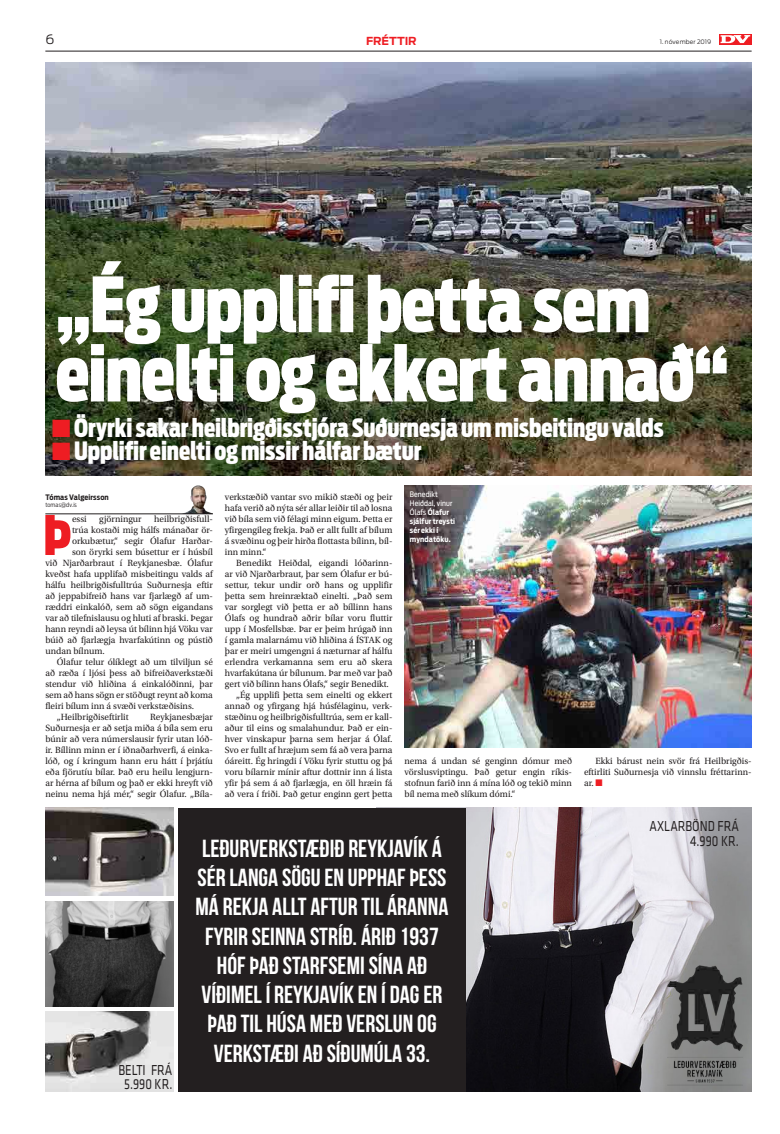
<style>
.page{position:relative;width:780px;height:1134px;background:#fff}
.page>*{position:absolute;margin:0;border:0;box-sizing:border-box;transform-origin:0 0}
.t1{font:900 75.3px/69.3px "Antenna Extra Cond";letter-spacing:-.015em;color:#fff}
.t2{font:900 54px "Antenna Extra Cond";color:#ee1d23}
.t3{font:700 43.2px/47.7px "Bebas Neue";color:#231f20}
.t4{font:900 25px "Antenna Extra Cond";letter-spacing:-.005em;color:#fff}
.t5{font:700 24.7px/29.3px "Bebas Neue";color:#fff;text-align:center}
.t6{font:15px/14.4px "Klavika";color:#231f20;text-align:right;scale:.8 1}
.t7{font:300 13px "Antenna";color:#231f20}
.t8{font:700 11px "Antenna";letter-spacing:-.01em;color:#ee1d23}
.t9{font:9.5px/11px "Utopia Std";color:#231f20;text-align:justify}
.t10{font:700 7.5px/9px "Antenna Cond";letter-spacing:.015em;color:#fff}
.t11{font:700 7.5px "Antenna Cond";letter-spacing:.015em;color:#231f20}
.t12{font:300 6px "Antenna";letter-spacing:.02em;color:#231f20}
.t13{font:300 6px "Antenna Cond";letter-spacing:.025em;color:#231f20}
.s1{color:#ee1d23}
.s2{font-weight:400}
</style>
<div class="page">
<svg style="left:719px;top:34px;width:32px;height:10px"></svg>
<svg style="left:720px;top:35px;width:30px;height:8px"></svg>
<hr style="left:45px;top:51px;width:706px;height:1px;background:#231f20">
<img style="left:45px;top:62px;width:706px;height:413px">
<img style="left:465px;top:808px;width:286px;height:283px">
<img style="left:658px;top:959px;width:93px;height:131px">
<div style="left:178px;top:808px;width:287px;height:283px;background:#231f20"></div>
<img style="left:45px;top:901px;width:128px;height:105px">
<img style="left:45px;top:808px;width:128px;height:88px">
<img style="left:45px;top:1012px;width:128px;height:79px">
<img style="left:404px;top:485px;width:347px;height:263px">
<img style="left:170px;top:485px;width:43px;height:29px">
<hr style="left:45px;top:514px;width:168px;height:1px;background:#231f20">
<h3 class="t7" style="left:45px;top:32px;width:10px">6</h3>
<p class="t8" style="left:366px;top:34px;width:52px">FRÉTTIR</p>
<p class="t12" style="left:659px;top:38px;width:53px">1. nóvember 2019</p>
<h1 class="t1" style="left:56px;top:270px;width:674px">„Ég upplifi þetta sem einelti og ekkert annað“</h1>
<h3 class="t4" style="left:52px;top:413px;width:613px"><span class="s1">■</span>Öryrki sakar heilbrigðisstjóra Suðurnesja um misbeitingu valds</h3>
<h3 class="t4" style="left:52px;top:436px;width:371px"><span class="s1">■</span>Upplifir einelti og missir hálfar bætur</h3>
<p class="t11" style="left:45px;top:493px;width:65px">Tómas Valgeirsson</p>
<p class="t13" style="left:45px;top:501px;width:33px">tomas@dv.is</p>
<p class="t10" style="left:410px;top:489px;width:47px"><span class="s2">Benedikt<br>Heiðdal, vinur<br>Ólafs</span> Ólafur sjálfur treysti sér ekki í myndatöku.</p>
<p class="t9" style="left:225px;top:492px;width:169px">verkstæðið vantar svo mikið stæði og þeir hafa verið að nýta sér allar leiðir til að losna við bíla sem við félagi minn eigum. Þetta er yfirgengileg frekja. Það er allt fullt af bílum á svæðinu og þeir hirða flottasta bílinn, bíl&shy;inn minn.“</p>
<p class="t9" style="left:236px;top:558px;width:158px">Benedikt Heiðdal, eigandi lóðarinn-</p>
<p class="t9" style="left:225px;top:569px;width:169px">ar við Njarðarbraut, þar sem Ólafur er bú-</p>
<p class="t9" style="left:225px;top:580px;width:169px">settur, tekur undir orð hans og upplifir</p>
<p class="t9" style="left:225px;top:591px;width:169px">þetta sem hreinræktað einelti. „Það sem</p>
<p class="t9" style="left:225px;top:602px;width:169px">var sorglegt við þetta er að bíllinn hans</p>
<p class="t9" style="left:225px;top:613px;width:169px">Ólafs og hundrað aðrir bílar voru fluttir</p>
<p class="t9" style="left:225px;top:624px;width:169px">upp í Mosfellsbæ. Þar er þeim hrúgað inn</p>
<p class="t9" style="left:225px;top:635px;width:169px">í gamla malarnámu við hliðina á ÍSTAK og</p>
<p class="t9" style="left:225px;top:646px;width:169px">þar er meiri umgengni á næturnar af hálfu</p>
<p class="t9" style="left:225px;top:657px;width:169px">erlendra verkamanna sem eru að skera</p>
<p class="t9" style="left:225px;top:668px;width:169px">hvarfakútana úr bílunum. Þar með var það</p>
<p class="t9" style="left:225px;top:679px;width:165px">gert við bílinn hans Ólafs,“ segir Benedikt.</p>
<p class="t9" style="left:236px;top:690px;width:158px">„Ég upplifi þetta sem einelti og ekkert</p>
<p class="t9" style="left:225px;top:701px;width:169px">annað og yfirgang hjá húsfélaginu, verk-</p>
<p class="t9" style="left:225px;top:712px;width:169px">stæðinu og heilbrigðisfulltrúa, sem er kall-</p>
<p class="t9" style="left:225px;top:723px;width:169px">aður til eins og smalahundur. Það er ein-</p>
<p class="t9" style="left:225px;top:734px;width:169px">hver vinskapur þarna sem herjar á Ólaf.</p>
<p class="t9" style="left:225px;top:745px;width:169px">Svo er fullt af hræjum sem fá að vera þarna</p>
<p class="t9" style="left:225px;top:756px;width:169px">óáreitt. Ég hringdi í Vöku fyrir stuttu og þá</p>
<p class="t9" style="left:225px;top:767px;width:169px">voru bílarnir mínir aftur dottnir inn á lista</p>
<p class="t9" style="left:225px;top:778px;width:169px">yfir þá sem á að fjarlægja, en öll hræin fá</p>
<p class="t9" style="left:225px;top:789px;width:169px">að vera í friði. Það getur enginn gert þetta</p>
<h2 class="t2" style="left:43px;top:503px;width:30px">Þ</h2>
<p class="t9" style="left:72px;top:514px;width:16px">essi</p>
<p class="t9" style="left:99px;top:514px;width:44px">gjörningur</p>
<p class="t9" style="left:154px;top:514px;width:60px">heilbrigðisfull-</p>
<p class="t9" style="left:72px;top:525px;width:142px">trúa kostaði mig hálfs mánaðar ör-</p>
<p class="t9" style="left:72px;top:536px;width:142px">orkubætur,“ segir Ólafur Harðar-</p>
<p class="t9" style="left:72px;top:547px;width:142px">son öryrki sem búsettur er í húsbíl</p>
<p class="t9" style="left:45px;top:558px;width:169px">við Njarðarbraut í Reykjanesbæ. Ólafur</p>
<p class="t9" style="left:45px;top:569px;width:169px">kveðst hafa upplifað misbeitingu valds af</p>
<p class="t9" style="left:45px;top:580px;width:169px">hálfu heilbrigðisfulltrúa Suðurnesja eftir</p>
<p class="t9" style="left:45px;top:591px;width:169px">að jeppabifreið hans var fjarlægð af um-</p>
<p class="t9" style="left:45px;top:602px;width:169px">ræddri einkalóð, sem að sögn eigandans</p>
<p class="t9" style="left:45px;top:613px;width:169px">var að tilefnislausu og hluti af braski. Þegar</p>
<p class="t9" style="left:45px;top:624px;width:169px">hann reyndi að leysa út bílinn hjá Vöku var</p>
<p class="t9" style="left:45px;top:635px;width:169px">búið að fjarlægja hvarfakútinn og pústið</p>
<p class="t9" style="left:45px;top:646px;width:61px">undan bílnum.</p>
<p class="t9" style="left:57px;top:657px;width:158px">Ólafur telur ólíklegt að um tilviljun sé</p>
<p class="t9" style="left:45px;top:668px;width:169px">að ræða í ljósi þess að bifreiðaverkstæði</p>
<p class="t9" style="left:45px;top:679px;width:169px">stendur við hliðina á einkalóðinni, þar</p>
<p class="t9" style="left:45px;top:690px;width:169px">sem að hans sögn er stöðugt reynt að koma</p>
<p class="t9" style="left:45px;top:701px;width:150px">fleiri bílum inn á svæði verkstæðisins.</p>
<p class="t9" style="left:57px;top:712px;width:73px">„Heilbrigðiseftirlit</p>
<h3 class="t3" style="left:-2px;top:649px;width:498px">EYKJAVÍK BÝÐUR UPP Á HANDUNNIN OG<br>KARLMANNSBELTI ÚR HÁGÆÐA LEÐRI.<br>P Á MIKIÐ ÚRVAL AF AXLABÖNDUM.</h3>
<p class="t9" style="left:45px;top:712px;width:169px;text-indent:105px">Reykjanesbæjar Suðurnesja er að setja miða á bíla sem eru búnir að vera númerslausir fyrir utan lóð&shy;ir. Bíllinn minn er í iðnaðarhverfi, á einka&shy;lóð, og í kringum hann eru hátt í þrjátíu eða fjörutíu bílar. Það eru heilu lengjurn&shy;ar hérna af bílum og það er ekki hreyft við neinu nema hjá mér,“ segir Ólafur. „Bíla-</p>
<p class="t9" style="left:404px;top:756px;width:169px">nema á undan sé genginn dómur með vörslusviptingu. Það getur engin ríkis&shy;stofnun farið inn á mína lóð og tekið minn bíl nema með slíkum dómi.“</p>
<p class="t9" style="left:584px;top:756px;width:169px;text-indent:11px">Ekki bárust nein svör frá Heilbrigðis&shy;eftirliti Suðurnesja við vinnslu fréttarinn&shy;ar. <span class="s1">■</span></p>
<h3 class="t6" style="left:118px;top:1063px;width:69px;text-align:center">BELTI FRÁ<br>5.990 KR.</h3>
<h3 class="t5" style="left:195px;top:833px;width:254px">LEÐURVERKSTÆÐIÐ REYKJAVÍK Á<br>SÉR LANGA SÖGU EN UPPHAF ÞESS<br>MÁ REKJA ALLT AFTUR TIL ÁRANNA<br>FYRIR SEINNA STRÍÐ. ÁRIÐ 1937<br>HÓF ÞAÐ STARFSEMI SÍNA AÐ<br>VÍÐIMEL Í REYKJAVÍK EN Í DAG ER<br>ÞAÐ TIL HÚSA MEÐ VERSLUN OG<br>VERKSTÆÐI AÐ SÍÐUMÚLA 33.</h3>
<h3 class="t6" style="left:649px;top:819px;width:113px">AXLARBÖND FRÁ<br>4.990 KR.</h3>
</div>
